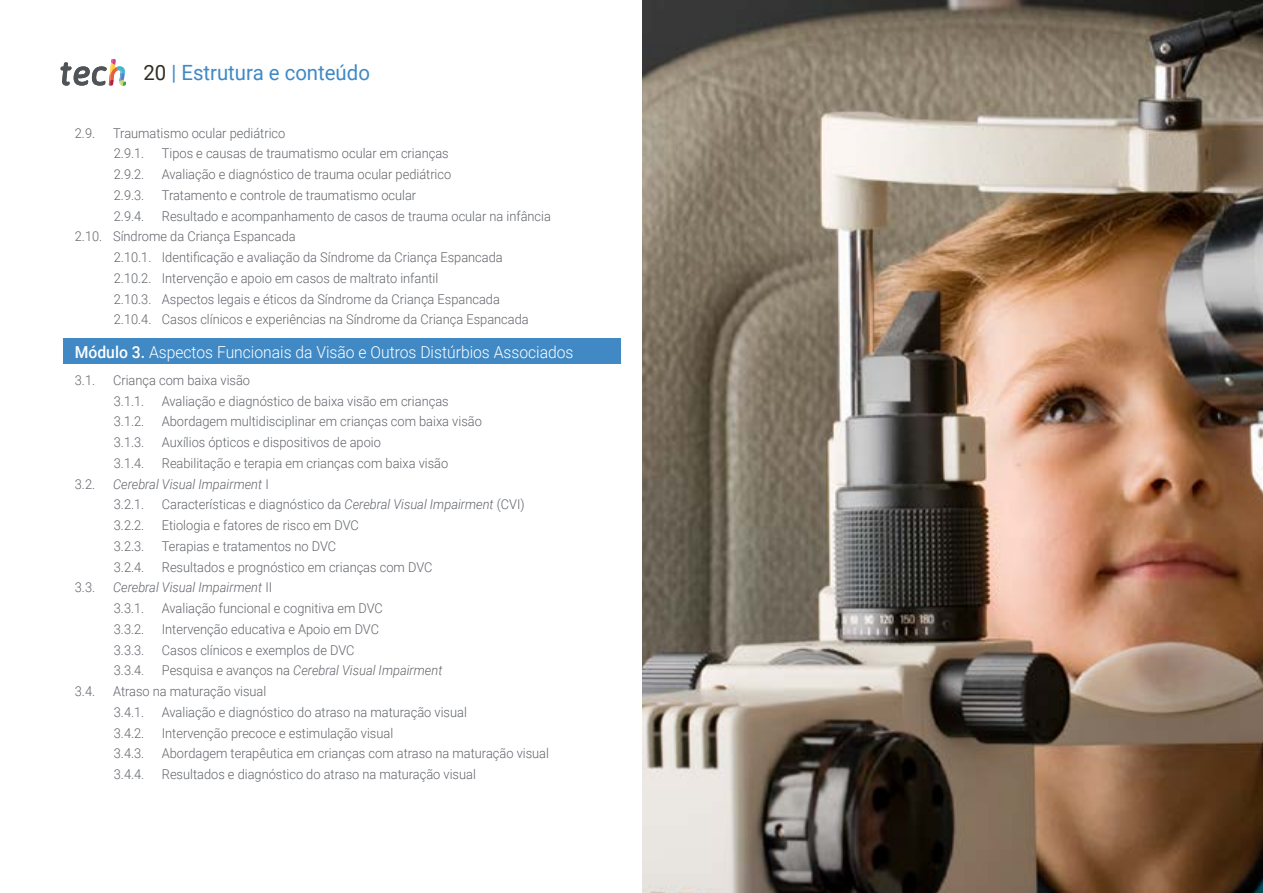
<style>
.page{position:relative;width:1263px;height:893px;background:#fff}
.page>*{position:absolute;margin:0;border:0;box-sizing:border-box;transform-origin:0 0}
.t1{font:21px "Roboto";color:#4089c5}
.t2{font:300 16.5px "Roboto";color:#fff;scale:.95 1}
.t3{font:300 13.5px/20.7px "Roboto";color:#61646a;scale:.95 1}
.t4{font:italic 300 13.5px/20.7px "Roboto";color:#61646a;scale:.95 1}
.s1{color:#312e20}
.s2{font-weight:500}
.s3{font-style:normal}
.s4{font-style:italic}
</style>
<div class="page">
<div style="left:64px;top:339px;width:557px;height:25px;background:#4089c5"></div>
<img style="left:642px;top:0;width:621px;height:893px">
<svg style="left:61px;top:59px;width:65px;height:27px"></svg>
<h1 class="t1" style="left:144px;top:57px;width:228px"><span class="s1">20</span> | Estrutura e conteúdo</h1>
<p class="t3" style="left:75px;top:122px;width:23px">2.9.</p>
<p class="t3" style="left:113px;top:122px;width:183px">Traumatismo ocular pediátrico<br>2.9.1.</p>
<p class="t3" style="left:162px;top:143px;width:303px">Tipos e causas de traumatismo ocular em crianças</p>
<p class="t3" style="left:114px;top:164px;width:34px">2.9.2.</p>
<p class="t3" style="left:162px;top:164px;width:306px">Avaliação e diagnóstico de trauma ocular pediátrico</p>
<p class="t3" style="left:114px;top:184px;width:34px">2.9.3.</p>
<p class="t3" style="left:162px;top:184px;width:269px">Tratamento e controle de traumatismo ocular</p>
<p class="t3" style="left:114px;top:205px;width:34px">2.9.4.</p>
<p class="t3" style="left:162px;top:205px;width:411px">Resultado e acompanhamento de casos de trauma ocular na infância</p>
<p class="t3" style="left:75px;top:226px;width:234px">2.10. Síndrome da Criança Espancada</p>
<p class="t3" style="left:114px;top:247px;width:411px">2.10.1. Identificação e avaliação da Síndrome da Criança Espancada</p>
<p class="t3" style="left:114px;top:267px;width:343px">2.10.2. Intervenção e apoio em casos de maltrato infantil</p>
<p class="t3" style="left:114px;top:288px;width:408px">2.10.3. Aspectos legais e éticos da Síndrome da Criança Espancada</p>
<p class="t3" style="left:114px;top:309px;width:438px">2.10.4. Casos clínicos e experiências na Síndrome da Criança Espancada</p>
<p class="t2" style="left:75px;top:340px;width:526px"><span class="s2">Módulo 3.</span> Aspectos Funcionais da Visão e Outros Distúrbios Associados</p>
<p class="t3" style="left:75px;top:369px;width:23px">3.1.</p>
<p class="t3" style="left:113px;top:369px;width:146px">Criança com baixa visão<br>3.1.1.</p>
<p class="t3" style="left:162px;top:390px;width:303px">Avaliação e diagnóstico de baixa visão em crianças</p>
<p class="t3" style="left:114px;top:411px;width:34px">3.1.2.</p>
<p class="t3" style="left:162px;top:411px;width:338px">Abordagem multidisciplinar em crianças com baixa visão</p>
<p class="t3" style="left:114px;top:431px;width:34px">3.1.3.</p>
<p class="t3" style="left:162px;top:431px;width:232px">Auxílios ópticos e dispositivos de apoio</p>
<p class="t3" style="left:114px;top:452px;width:34px">3.1.4.</p>
<p class="t3" style="left:162px;top:452px;width:303px">Reabilitação e terapia em crianças com baixa visão</p>
<p class="t3" style="left:75px;top:473px;width:23px">3.2.</p>
<p class="t4" style="left:113px;top:473px;width:165px">Cerebral Visual Impairment <span class="s3">I<br>3.2.1.</span></p>
<p class="t3" style="left:162px;top:494px;width:383px">Características e diagnóstico da <span class="s4">Cerebral Visual Impairment</span> (CVI)</p>
<p class="t3" style="left:114px;top:514px;width:34px">3.2.2.</p>
<p class="t3" style="left:162px;top:514px;width:209px">Etiologia e fatores de risco em DVC</p>
<p class="t3" style="left:114px;top:535px;width:34px">3.2.3.</p>
<p class="t3" style="left:162px;top:535px;width:185px">Terapias e tratamentos no DVC</p>
<p class="t3" style="left:114px;top:556px;width:34px">3.2.4.</p>
<p class="t3" style="left:162px;top:556px;width:286px">Resultados e prognóstico em crianças com DVC</p>
<p class="t3" style="left:75px;top:577px;width:23px">3.3.</p>
<p class="t4" style="left:113px;top:577px;width:169px">Cerebral Visual Impairment <span class="s3">II<br>3.3.1.</span></p>
<p class="t3" style="left:162px;top:597px;width:234px">Avaliação funcional e cognitiva em DVC</p>
<p class="t3" style="left:114px;top:618px;width:34px">3.3.2.</p>
<p class="t3" style="left:162px;top:618px;width:230px">Intervenção educativa e Apoio em DVC</p>
<p class="t3" style="left:114px;top:639px;width:34px">3.3.3.</p>
<p class="t3" style="left:162px;top:639px;width:204px">Casos clínicos e exemplos de DVC</p>
<p class="t3" style="left:114px;top:660px;width:34px">3.3.4.</p>
<p class="t4" style="left:162px;top:660px;width:297px"><span class="s3">Pesquisa e avanços na</span> Cerebral Visual Impairment</p>
<p class="t3" style="left:75px;top:680px;width:23px">3.4.</p>
<p class="t3" style="left:113px;top:680px;width:163px">Atraso na maturação visual<br>3.4.1.</p>
<p class="t3" style="left:162px;top:701px;width:323px">Avaliação e diagnóstico do atraso na maturação visual</p>
<p class="t3" style="left:114px;top:722px;width:34px">3.4.2.</p>
<p class="t3" style="left:162px;top:722px;width:245px">Intervenção precoce e estimulação visual</p>
<p class="t3" style="left:114px;top:743px;width:34px">3.4.3.</p>
<p class="t3" style="left:162px;top:743px;width:409px">Abordagem terapêutica em crianças com atraso na maturação visual</p>
<p class="t3" style="left:114px;top:763px;width:34px">3.4.4.</p>
<p class="t3" style="left:162px;top:763px;width:332px">Resultados e diagnóstico do atraso na maturação visual</p>
</div>
